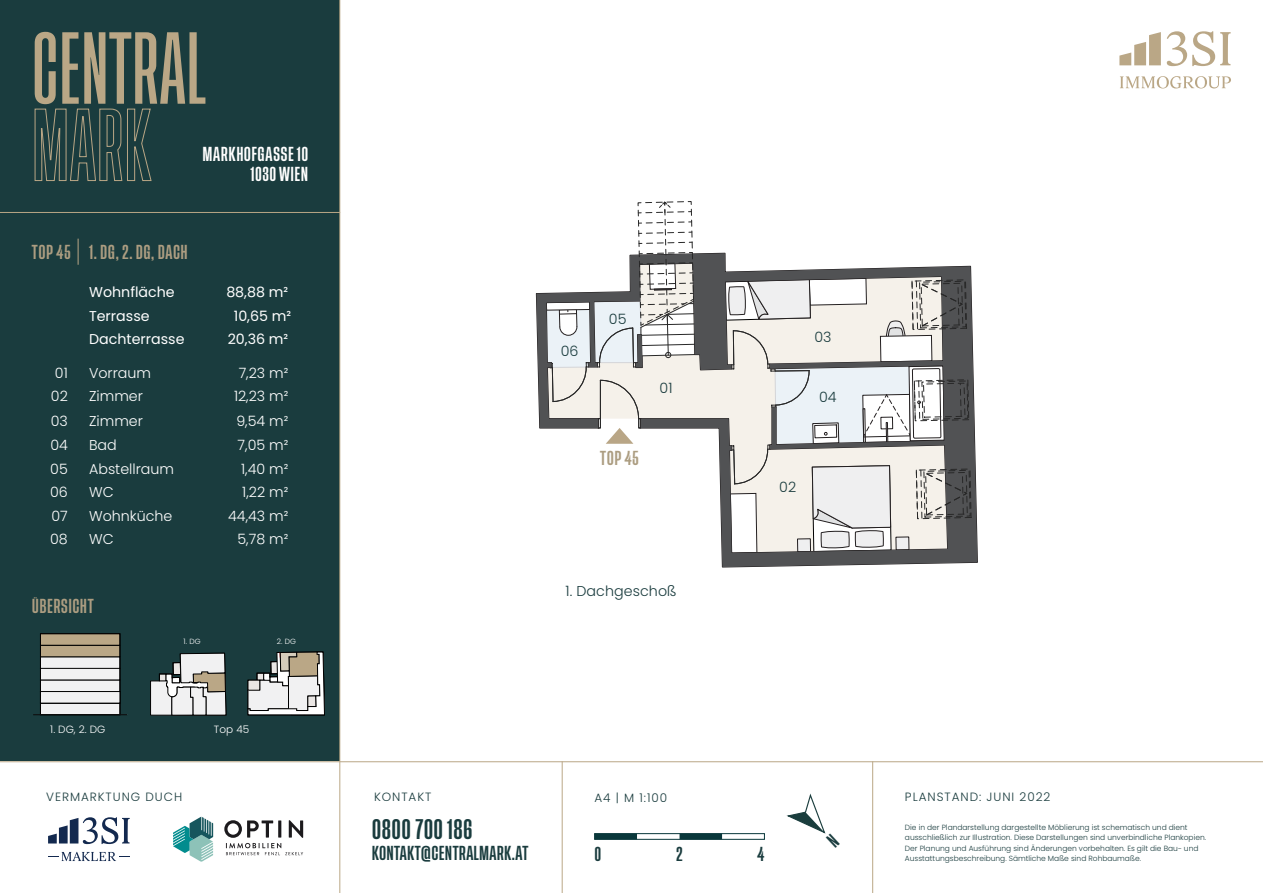
<style>
.page{position:relative;width:1263px;height:893px;background:#fff}
.page>*{position:absolute;margin:0;border:0;box-sizing:border-box;transform-origin:0 0}
.t1{font:500 75.6px/76.8px "Tusker Grotesk 3500";letter-spacing:.01em;color:#baa786}
.t2{font:500 21px "Tusker Grotesk 4500";letter-spacing:.02em;color:#1a3c3e}
.t3{font:500 15px "Tusker Grotesk 4500";letter-spacing:.03em;color:#ac9d81}
.t4{font:500 15px "Tusker Grotesk 4500";letter-spacing:.02em;color:#1a3c3e}
.t5{font:500 15px/19.5px "Tusker Grotesk 4500";letter-spacing:.03em;color:#fff;text-align:right}
.t6{font:300 14.25px "Poppins";color:#fff}
.t7{font:14.25px "Poppins";color:#fff}
.t8{font:300 14.25px "Poppins";letter-spacing:.005em;color:#1a3c3e}
.t9{font:300 12px "Poppins";letter-spacing:.08em;color:#1a3c3e}
.t10{font:300 10.5px "Poppins";letter-spacing:.005em;color:#fff}
.t11{font:300 7.5px/10.5px "Poppins";color:#1a3c3e}
.t12{font:300 7.5px "Poppins";color:#fff}
</style>
<div class="page">
<div style="left:0;top:0;width:340px;height:761px;background:#1a3c3e"></div>
<hr style="left:0;top:761px;width:1263px;height:1px;background:#baa786">
<div style="left:594px;top:833px;width:43px;height:6px;background:#0a383b"></div>
<div style="left:679px;top:833px;width:43px;height:6px;background:#0a383b"></div>
<div style="left:594px;top:833px;width:171px;height:7px;border:1px solid #0a383b"></div>
<svg style="left:536px;top:253px;width:441px;height:314px"></svg>
<svg style="left:725px;top:278px;width:246px;height:281px"></svg>
<svg style="left:545px;top:201px;width:150px;height:243px"></svg>
<hr style="left:0;top:212px;width:340px;height:1px;background:#baa786">
<hr style="left:339px;top:0;width:1px;height:893px;background:#baa786">
<hr style="left:562px;top:761px;width:1px;height:132px;background:#baa786">
<hr style="left:872px;top:761px;width:1px;height:132px;background:#baa786">
<svg style="left:78px;top:239px;width:1px;height:26px"></svg>
<svg style="left:1120px;top:76px;width:111px;height:12px"></svg>
<svg style="left:1119px;top:32px;width:42px;height:33px"></svg>
<svg style="left:1167px;top:31px;width:63px;height:35px"></svg>
<svg style="left:33px;top:633px;width:95px;height:83px"></svg>
<svg style="left:150px;top:652px;width:77px;height:64px"></svg>
<svg style="left:247px;top:651px;width:78px;height:65px"></svg>
<svg style="left:48px;top:817px;width:82px;height:27px"></svg>
<svg style="left:48px;top:852px;width:82px;height:9px"></svg>
<svg style="left:173px;top:817px;width:40px;height:45px"></svg>
<svg style="left:224px;top:820px;width:79px;height:35px"></svg>
<svg style="left:786px;top:793px;width:40px;height:41px"></svg>
<h1 class="t1" style="left:32px;top:35px;width:175px">CENTRAL<br>MARK</h1>
<h3 class="t5" style="left:202px;top:145px;width:107px">MARKHOFGASSE 10<br>1030 WIEN</h3>
<p class="t3" style="left:32px;top:243px;width:40px">TOP 45</p>
<p class="t3" style="left:89px;top:243px;width:100px">1. DG, 2. DG, DACH</p>
<p class="t7" style="left:89px;top:284px;width:87px">Wohnfläche</p>
<p class="t7" style="left:226px;top:284px;width:63px">88,88 m²</p>
<p class="t7" style="left:89px;top:308px;width:62px">Terrasse</p>
<p class="t7" style="left:234px;top:308px;width:59px">10,65 m²</p>
<p class="t7" style="left:89px;top:331px;width:97px">Dachterrasse</p>
<p class="t7" style="left:228px;top:331px;width:62px">20,36 m²</p>
<p class="t6" style="left:55px;top:365px;width:14px">01</p>
<p class="t6" style="left:89px;top:365px;width:64px">Vorraum</p>
<p class="t6" style="left:239px;top:365px;width:51px">7,23 m²</p>
<p class="t6" style="left:51px;top:388px;width:18px">02</p>
<p class="t6" style="left:89px;top:388px;width:55px">Zimmer</p>
<p class="t6" style="left:234px;top:388px;width:56px">12,23 m²</p>
<p class="t6" style="left:51px;top:412px;width:19px">03</p>
<p class="t6" style="left:89px;top:412px;width:55px">Zimmer</p>
<p class="t6" style="left:236px;top:412px;width:53px">9,54 m²</p>
<p class="t6" style="left:50px;top:437px;width:19px">04</p>
<p class="t6" style="left:89px;top:437px;width:29px">Bad</p>
<p class="t6" style="left:238px;top:437px;width:52px">7,05 m²</p>
<p class="t6" style="left:50px;top:460px;width:19px">05</p>
<p class="t6" style="left:89px;top:460px;width:87px">Abstellraum</p>
<p class="t6" style="left:241px;top:460px;width:49px">1,40 m²</p>
<p class="t6" style="left:50px;top:484px;width:19px">06</p>
<p class="t6" style="left:89px;top:484px;width:26px">WC</p>
<p class="t6" style="left:242px;top:484px;width:47px">1,22 m²</p>
<p class="t6" style="left:51px;top:507px;width:18px">07</p>
<p class="t6" style="left:89px;top:507px;width:85px">Wohnküche</p>
<p class="t6" style="left:228px;top:507px;width:62px">44,43 m²</p>
<p class="t6" style="left:50px;top:531px;width:19px">08</p>
<p class="t6" style="left:89px;top:531px;width:26px">WC</p>
<p class="t6" style="left:237px;top:531px;width:52px">5,78 m²</p>
<h3 class="t3" style="left:32px;top:597px;width:63px">ÜBERSICHT</h3>
<p class="t12" style="left:184px;top:637px;width:18px">1. DG</p>
<p class="t12" style="left:277px;top:637px;width:21px">2. DG</p>
<p class="t10" style="left:50px;top:723px;width:57px">1. DG, 2. DG</p>
<p class="t10" style="left:214px;top:723px;width:37px">Top 45</p>
<h3 class="t9" style="left:46px;top:790px;width:138px">VERMARKTUNG DUCH</h3>
<p class="t8" style="left:561px;top:342px;width:19px">06</p>
<p class="t8" style="left:609px;top:310px;width:19px">05</p>
<p class="t8" style="left:660px;top:380px;width:15px">01</p>
<p class="t3" style="left:600px;top:449px;width:40px">TOP 45</p>
<p class="t8" style="left:566px;top:583px;width:113px">1. Dachgeschoß</p>
<p class="t8" style="left:814px;top:329px;width:19px">03</p>
<p class="t8" style="left:819px;top:389px;width:19px">04</p>
<p class="t8" style="left:779px;top:479px;width:19px">02</p>
<h3 class="t9" style="left:374px;top:790px;width:59px">KONTAKT</h3>
<h2 class="t2" style="left:372px;top:817px;width:102px">0800 700 186</h2>
<h3 class="t4" style="left:372px;top:844px;width:158px">KONTAKT@CENTRALMARK.AT</h3>
<h3 class="t9" style="left:594px;top:791px;width:74px">A4 | M 1:100</h3>
<h3 class="t9" style="left:905px;top:790px;width:147px">PLANSTAND: JUNI 2022</h3>
<p class="t11" style="left:905px;top:822px;width:303px">Die in der Plandarstellung dargestellte Möblierung ist schematisch und dient ausschließlich zur Illustration. Diese Darstellungen sind unverbindliche Plankopien.<br>Der Planung und Ausführung sind Änderungen vorbehalten. Es gilt die Bau- und</p>
<h3 class="t4" style="left:594px;top:845px;width:8px">0</h3>
<h3 class="t4" style="left:676px;top:845px;width:8px">2</h3>
<h3 class="t4" style="left:757px;top:845px;width:9px">4</h3>
<p class="t11" style="left:905px;top:853px;width:238px">Ausstattungsbeschreibung. Sämtliche Maße sind Rohbaumaße.</p>
</div>
